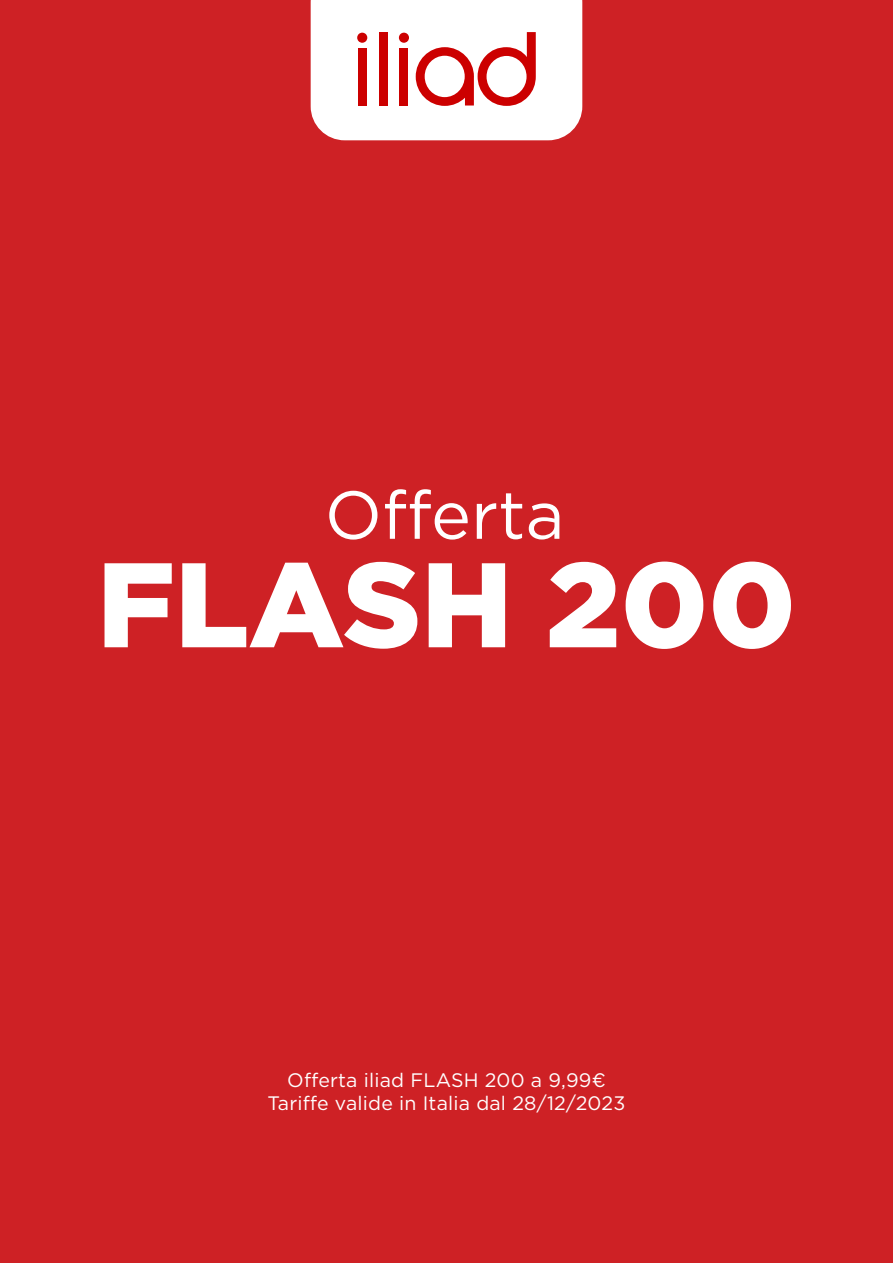
<style>
.page{position:relative;width:893px;height:1263px;background:#ce2125}
.page>*{position:absolute;margin:0;border:0;box-sizing:border-box;transform-origin:0 0}
.t1{font:900 120px "Gotham";color:#fff}
.t2{font:67.5px "Gotham";color:#fff}
.t3{font:19.5px/23.4px "Gotham";letter-spacing:.01em;color:#fff;text-align:center}
</style>
<div class="page">
<svg style="left:311px;top:0;width:271px;height:140px;background:#f7dada"></svg>
<h2 class="t2" style="left:325px;top:472px;width:241px">Offerta</h2>
<h1 class="t1" style="left:97px;top:535px;width:700px">FLASH 200</h1>
<p class="t3" style="left:268px;top:1068px;width:359px">Offerta iliad FLASH 200 a 9,99€<br>Tariffe valide in Italia dal 28/12/2023</p>
</div>
